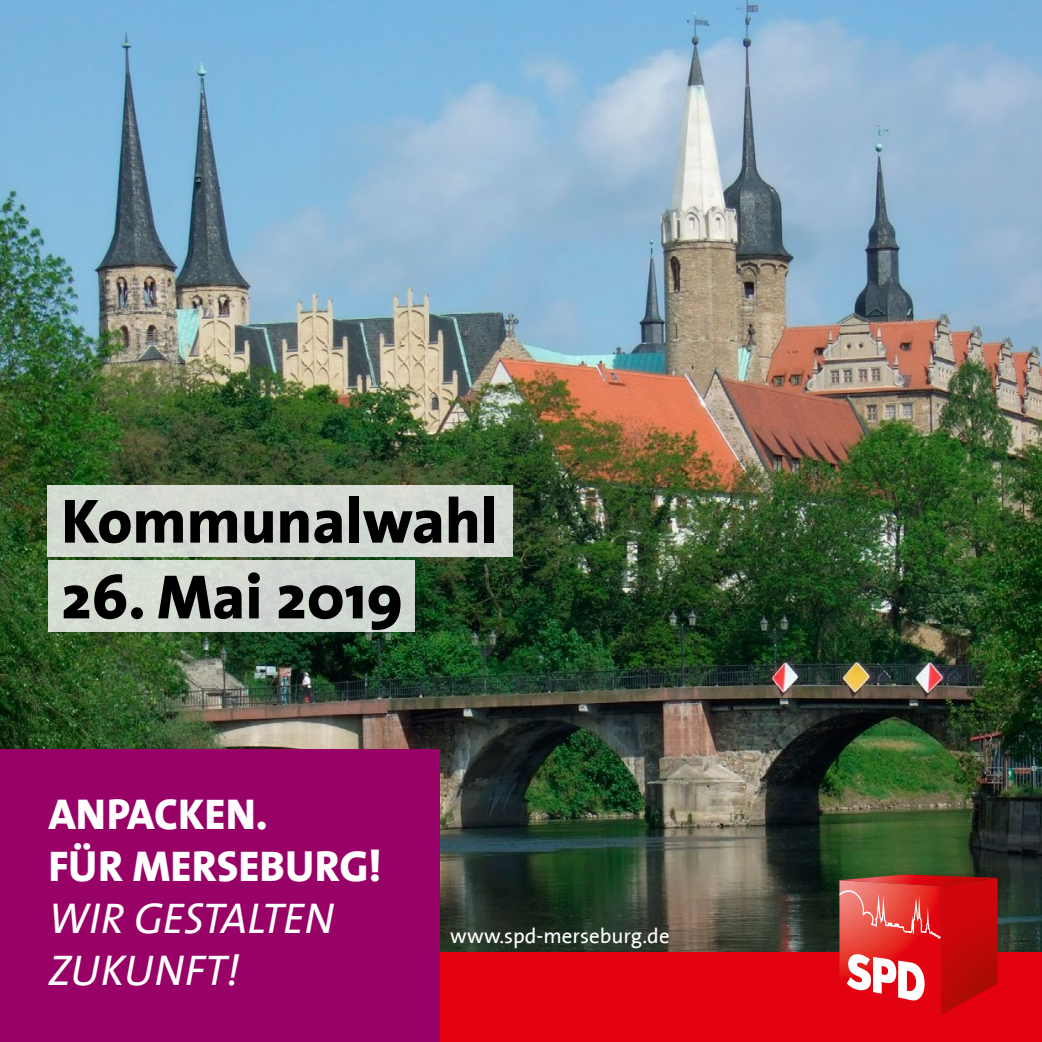
<style>
.page{position:relative;width:1042px;height:1042px;background:#fff}
.page>*{position:absolute;margin:0;border:0;box-sizing:border-box;transform-origin:0 0}
.t1{font:800 63.18px "The Sans";color:#000}
.t2{font:800 43.4px/52.1px "The Sans";color:#fff}
.t3{font:italic 43.4px/52.1px "The Sans";color:#fff}
.t4{font:21px "The Sans B5 Plain";color:#fff}
</style>
<div class="page">
<img style="left:0;top:0;width:1042px;height:952px">
<div style="left:0;top:952px;width:1042px;height:90px;background:#e3000f"></div>
<svg style="left:839px;top:874px;width:158px;height:141px"></svg>
<div style="left:48px;top:485px;width:465px;height:71px;background:#d4d9d2"></div>
<div style="left:48px;top:560px;width:367px;height:71px;background:#d2dad1"></div>
<div style="left:0;top:749px;width:439px;height:293px;background:#980267"></div>
<p class="t1" style="left:61px;top:468px;width:438px">Kommunalwahl</p>
<p class="t1" style="left:61px;top:544px;width:343px">26. Mai 2019</p>
<p class="t2" style="left:48px;top:787px;width:335px">ANPACKEN.<br>FÜR MERSEBURG!</p>
<p class="t3" style="left:48px;top:891px;width:287px">WIR GESTALTEN<br>ZUKUNFT!</p>
<p class="t4" style="left:450px;top:924px;width:221px">www.spd-merseburg.de</p>
</div>
